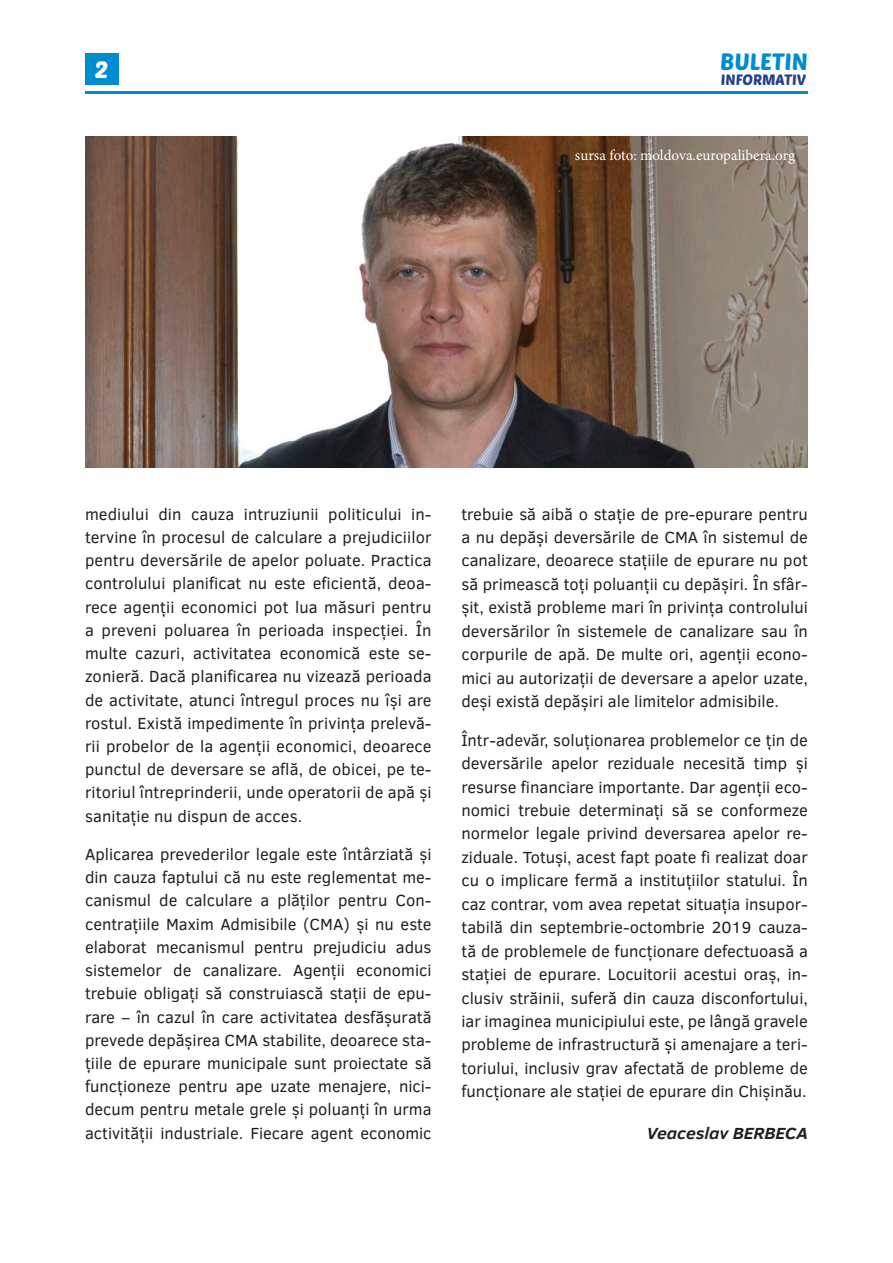
<style>
.page{position:relative;width:893px;height:1263px;background:#fff}
.page>*{position:absolute;margin:0;border:0;box-sizing:border-box;transform-origin:0 0}
.t1{font:23.25px "Poetsen One";color:#008cd0}
.t2{font:23.25px "Poetsen One";color:#fff}
.t3{font:16.5px/23.2px "Clear Sans";color:#231f20;text-align:justify}
.t4{font:italic 700 16.5px "Clear Sans";letter-spacing:-.01em;color:#231f20;scale:1.09 1}
.t5{font:15px "Minion Pro";letter-spacing:-.005em;color:#fff}
.t6{font:14.85px "Poetsen One";color:#253f8e}
</style>
<div class="page">
<hr style="left:85px;top:91px;width:723px;height:3px;background:#008cd0">
<div style="left:85px;top:53px;width:33px;height:32px;background:#008cd0"></div>
<img style="left:85px;top:136px;width:723px;height:331px">
<h1 class="t2" style="left:95px;top:55px;width:15px">2</h1>
<h1 class="t1" style="left:720px;top:47px;width:89px">BULETIN</h1>
<p class="t6" style="left:721px;top:70px;width:87px">INFORMATIV</p>
<p class="t5" style="left:575px;top:146px;width:222px">sursa foto: moldova.europalibera.org</p>
<p class="t3" style="left:85px;top:502px;width:348px">mediului din cauza intruziunii politicului in&shy;tervine în procesul de calculare a prejudiciilor pentru deversările de apelor poluate. Practica controlului planificat nu este eficientă, deoa&shy;rece agenții economici pot lua măsuri pentru a preveni poluarea în perioada inspecției. În multe cazuri, activitatea economică este se&shy;zonieră. Dacă planificarea nu vizează perioada de activitate, atunci întregul proces nu își are rostul. Există impedimente în privința prelevă&shy;rii probelor de la agenții economici, deoarece punctul de deversare se află, de obicei, pe te&shy;ritoriul întreprinderii, unde operatorii de apă și sanitație nu dispun de acces.</p>
<p class="t3" style="left:85px;top:842px;width:348px">Aplicarea prevederilor legale este întârziată și din cauza faptului că nu este reglementat me&shy;canismul de calculare a plăților pentru Con&shy;centrațiile Maxim Admisibile (CMA) și nu este elaborat mecanismul pentru prejudiciu adus sistemelor de canalizare. Agenții economici trebuie obligați să construiască stații de epu&shy;rare – în cazul în care activitatea desfășurată prevede depășirea CMA stabilite, deoarece sta&shy;țiile de epurare municipale sunt proiectate să funcționeze pentru ape uzate menajere, nici&shy;decum pentru metale grele și poluanți în urma activității industriale. Fiecare agent economic</p>
<p class="t3" style="left:461px;top:502px;width:348px">trebuie să aibă o stație de pre-epurare pentru a nu depăși deversările de CMA în sistemul de canalizare, deoarece stațiile de epurare nu pot să primească toți poluanții cu depășiri. În sfâr&shy;șit, există probleme mari în privința controlului deversărilor în sistemele de canalizare sau în corpurile de apă. De multe ori, agenții econo&shy;mici au autorizații de deversare a apelor uzate, deși există depășiri ale limitelor admisibile.</p>
<p class="t3" style="left:461px;top:728px;width:348px">Într-adevăr, soluționarea problemelor ce țin de deversările apelor reziduale necesită timp și resurse financiare importante. Dar agenții eco&shy;nomici trebuie determinați să se conformeze normelor legale privind deversarea apelor re&shy;ziduale. Totuși, acest fapt poate fi realizat doar cu o implicare fermă a instituțiilor statului. În caz contrar, vom avea repetat situația insupor&shy;tabilă din septembrie-octombrie 2019 cauza&shy;tă de problemele de funcționare defectuoasă a stației de epurare. Locuitorii acestui oraș, in&shy;clusiv străinii, suferă din cauza disconfortului, iar imaginea municipiului este, pe lângă gravele probleme de infrastructură și amenajare a teri&shy;toriului, inclusiv grav afectată de probleme de funcționare ale stației de epurare din Chișinău.</p>
<p class="t4" style="left:647px;top:1121px;width:149px">Veaceslav BERBECA</p>
</div>
